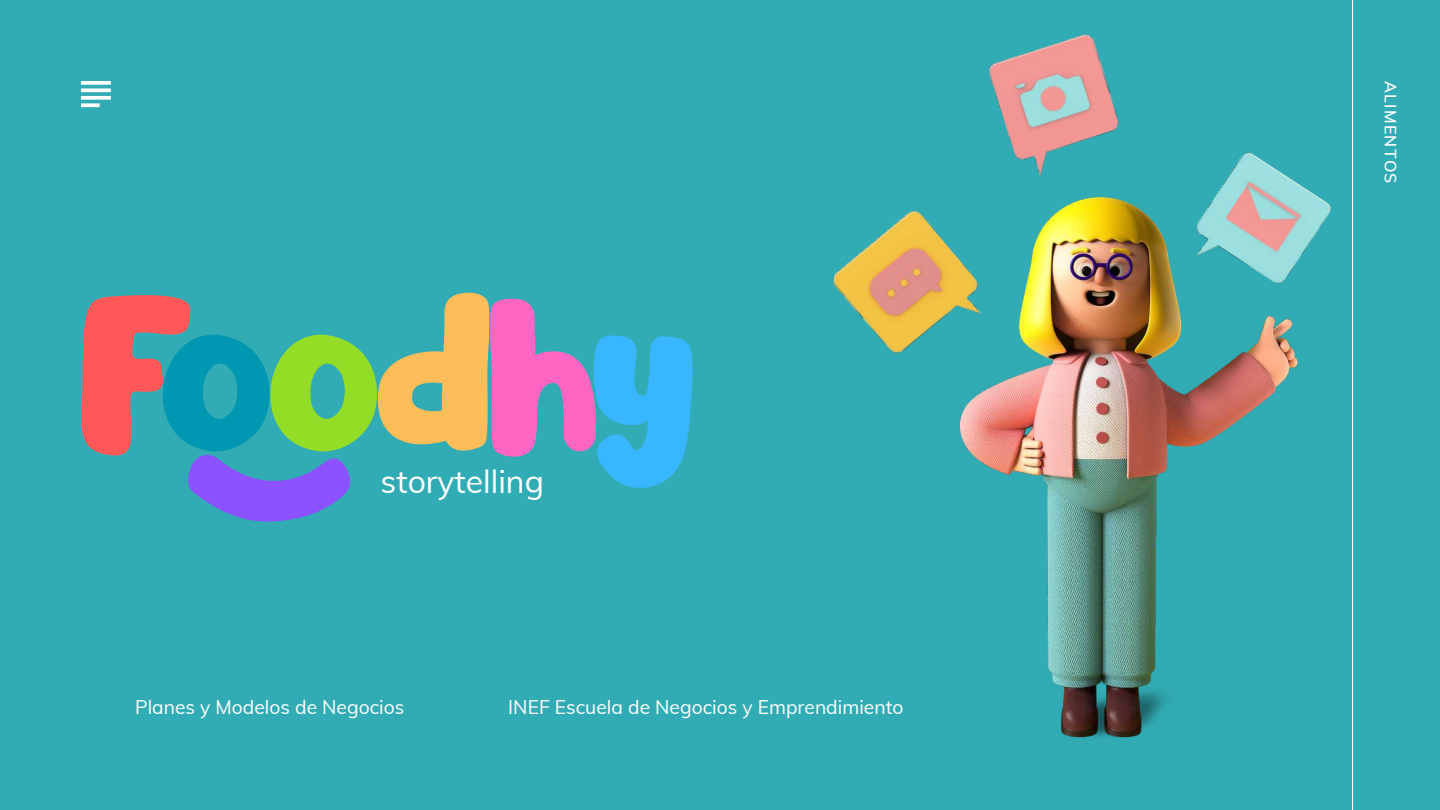
<style>
.page{position:relative;width:1440px;height:810px;background:#32acb4}
.page>*{position:absolute;margin:0;border:0;box-sizing:border-box;transform-origin:0 0}
.t1{font:194.5px "Mango";letter-spacing:-.055em;color:#ff5757}
.t2{font:194.5px "Mango";color:#8c52ff}
.t3{font:32px "Muli";color:#fff}
.t4{font:19.3px "Muli";color:#fff}
.t5{font:600 16px "Muli";letter-spacing:.08em;color:#fff}
.s1{color:#0097b2}
.s2{color:#94dd26}
.s3{color:#ffbd59}
.s4{color:#ff66c4}
.s5{color:#38b6ff}
</style>
<div class="page">
<svg style="left:81px;top:81px;width:30px;height:26px"></svg>
<img style="left:832px;top:210px;width:128px;height:143px">
<hr style="left:1352px;top:0;width:1px;height:810px;background:#fff">
<img style="left:988px;top:34px;width:131px;height:143px">
<img style="left:960px;top:198px;width:337px;height:540px">
<img style="left:1182px;top:152px;width:149px;height:153px">
<h1 class="t1" style="left:76px;top:293px;width:624px">F<span class="s1">o</span><span class="s2">o</span><span class="s3">d</span><span class="s4">h</span><span class="s5">y</span></h1>
<h1 class="t2" style="left:185px;top:527px;width:79px;rotate:-90deg">(</h1>
<h2 class="t3" style="left:381px;top:461px;width:165px">storytelling</h2>
<p class="t4" style="left:135px;top:695px;width:271px">Planes y Modelos de Negocios</p>
<p class="t4" style="left:508px;top:695px;width:397px">INEF Escuela de Negocios y Emprendimiento</p>
<p class="t5" style="left:1401px;top:81px;width:104px;rotate:90deg">ALIMENTOS</p>
</div>
